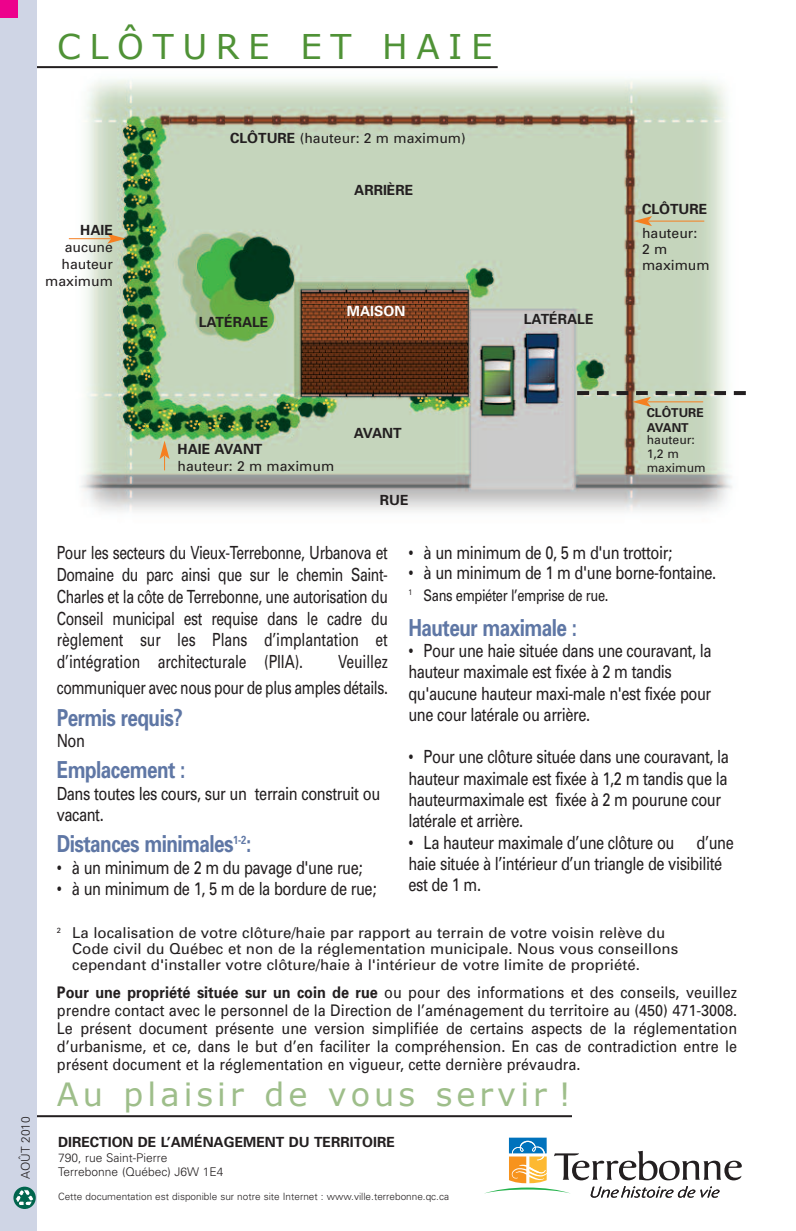
<style>
.page{position:relative;width:796px;height:1231px;background:#fff}
.page>*{position:absolute;margin:0;border:0;box-sizing:border-box;transform-origin:0 0}
.t1{font:34px "Verdana";letter-spacing:.255em;color:#4f9236}
.t2{font:32px "Verdana";letter-spacing:.125em;color:#9ebe8a}
.t3{font:700 23.4px "Univers";letter-spacing:-.03em;color:#5f77a5;scale:.81 1}
.t4{font:18.2px/21.4px "Univers";letter-spacing:-.03em;color:#231f20;scale:.81 1}
.t5{font:18.2px/21.8px "Univers";letter-spacing:-.03em;color:#231f20;text-align:justify;scale:.77 1}
.t6{font:16px/18px "Univers";color:#231f20;text-align:justify;scale:.9 1}
.t7{font:16px "Univers";letter-spacing:-.03em;color:#231f20;scale:.81 1}
.t8{font:15px/16px "Univers";color:#231f20}
.t9{font:700 14px "Univers";color:#231f20}
.t10{font:14px/16px "Univers";color:#231f20}
.t11{font:700 14px "Univers";color:#fff}
.t12{font:12.2px/14px "Univers";color:#231f20}
.t13{font:700 12.2px/14.6px "Univers";color:#231f20}
.t14{font:300 12px/14.4px "Univers";color:#231f20}
.t15{font:300 10px "Univers";color:#231f20}
.s1{font-weight:700}
</style>
<div class="page">
<img style="left:37px;top:68px;width:709px;height:444px">
<hr style="left:0;top:66px;width:498px;height:2px;background:#231f20">
<svg style="left:484px;top:1138px;width:258px;height:60px"></svg>
<hr style="left:37px;top:1115px;width:535px;height:2px;background:#231f20">
<hr style="left:69px;top:238px;width:42px;height:1px;background:#f57f21">
<svg style="left:107px;top:234px;width:19px;height:10px"></svg>
<hr style="left:648px;top:221px;width:56px;height:1px;background:#f57f21">
<svg style="left:633px;top:216px;width:19px;height:10px"></svg>
<svg style="left:160px;top:441px;width:10px;height:29px"></svg>
<svg style="left:589px;top:391px;width:145px;height:16px;background:#b4b49f"></svg>
<hr style="left:577px;top:391px;width:12px;height:4px;background:#231f20">
<svg style="left:734px;top:391px;width:12px;height:4px"></svg>
<div style="left:0;top:0;width:37px;height:1231px;background:#cfd5e5"></div>
<div style="left:13px;top:1187px;width:23px;height:22px;background:#00654d;border-radius:50%"></div>
<svg style="left:15px;top:1189px;width:21px;height:20px"></svg>
<div style="left:0;top:0;width:18px;height:18px;background:#ed028c"></div>
<h1 class="t1" style="left:57px;top:24px;width:437px">CLÔTURE ET HAIE</h1>
<p class="t10" style="left:230px;top:131px;width:237px"><span class="s1">CLÔTURE</span> (hauteur: 2 m maximum)</p>
<p class="t9" style="left:80px;top:225px;width:34px">HAIE</p>
<p class="t10" style="left:45px;top:240px;width:69px;line-height:16.8px;text-align:right">aucune hauteur maximum</p>
<p class="t9" style="left:199px;top:316px;width:71px">LATÉRALE</p>
<p class="t9" style="left:354px;top:185px;width:61px">ARRIÈRE</p>
<p class="t11" style="left:347px;top:306px;width:60px">MAISON</p>
<p class="t9" style="left:524px;top:314px;width:71px">LATÉRALE</p>
<p class="t9" style="left:642px;top:204px;width:67px">CLÔTURE</p>
<p class="t10" style="left:642px;top:227px;width:69px">hauteur:<br>2 m maximum</p>
<p class="t14" style="left:20px;top:1179px;width:65px;rotate:-90deg">AOÛT 2010</p>
<p class="t9" style="left:177px;top:444px;width:86px">HAIE AVANT</p>
<p class="t10" style="left:177px;top:459px;width:158px">hauteur: 2 m maximum</p>
<p class="t9" style="left:354px;top:428px;width:49px">AVANT</p>
<p class="t9" style="left:380px;top:495px;width:30px">RUE</p>
<p class="t13" style="left:647px;top:407px;width:59px">CLÔTURE<br>AVANT</p>
<p class="t12" style="left:647px;top:434px;width:61px">hauteur:<br>1,2 m maximum</p>
<p class="t5" style="left:57px;top:544px;width:431px">Pour les secteurs du Vieux-Terrebonne, Urbanova et Domaine du parc ainsi que sur le chemin Saint-Charles et la côte de Terrebonne, une autorisation du Conseil municipal est requise dans le cadre du règlement sur les Plans d’implantation et d’intégration architecturale (PIIA).</p>
<p class="t4" style="left:408px;top:544px;width:327px">• à un minimum de 0, 5 m d'un trottoir;</p>
<p class="t4" style="left:408px;top:564px;width:382px">• à un minimum de 1 m d'une borne-fontaine.</p>
<p class="t7" style="left:408px;top:589px;width:248px"><sup>1</sup> Sans empiéter l’emprise de rue.</p>
<p class="t3" style="left:408px;top:619px;width:210px">Hauteur maximale :</p>
<p class="t4" style="left:408px;top:641px;width:376px">• Pour une haie située dans une couravant, la hauteur maximale est fixée à 2 m tandis qu'aucune hauteur maxi-male n'est fixée pour une cour latérale ou arrière.</p>
<p class="t4" style="left:408px;top:748px;width:397px">• Pour une clôture située dans une couravant, la hauteur maximale est fixée à 1,2 m tandis que la hauteurmaximale est fixée à 2 m pourune cour latérale et arrière.</p>
<p class="t4" style="left:408px;top:833px;width:403px">• La hauteur maximale d’une clôture ou d’une haie située à l’intérieur d’un triangle de visibilité est de 1 m.</p>
<p class="t8" style="left:72px;top:926px;width:607px;text-indent:-15px"><sup>2</sup> La localisation de votre clôture/haie par rapport au terrain de votre voisin relève du<br>Code civil du Québec et non de la réglementation municipale. Nous vous conseillons cependant d'installer votre clôture/haie à l'intérieur de votre limite de propriété.</p>
<p class="t5" style="left:57px;top:650px;width:431px;line-height:25.6px;text-align:right">Veuillez<br>communiquer avec nous pour de plus amples détails.</p>
<p class="t3" style="left:57px;top:709px;width:157px">Permis requis?</p>
<p class="t4" style="left:57px;top:731px;width:37px">Non</p>
<p class="t3" style="left:57px;top:761px;width:160px">Emplacement :</p>
<p class="t4" style="left:57px;top:784px;width:401px">Dans toutes les cours, sur un terrain construit ou vacant.</p>
<p class="t3" style="left:57px;top:835px;width:242px">Distances minimales<sup>1-2</sup>:</p>
<p class="t4" style="left:57px;top:858px;width:379px">• à un minimum de 2 m du pavage d'une rue;</p>
<p class="t4" style="left:57px;top:879px;width:396px">• à un minimum de 1, 5 m de la bordure de rue;</p>
<p class="t6" style="left:57px;top:985px;width:757px"><span class="s1">Pour une propriété située sur un coin de rue</span> ou pour des informations et des conseils, veuillez prendre contact avec le personnel de la Direction de l’aménagement du territoire au (450) 471-3008.<br>Le présent document présente une version simplifiée de certains aspects de la réglementation d’urbanisme, et ce, dans le but d’en faciliter la compréhension. En cas de contradiction entre le présent document et la réglementation en vigueur, cette dernière prévaudra.</p>
<h2 class="t2" style="left:57px;top:1074px;width:515px">Au plaisir de vous servir !</h2>
<p class="t9" style="left:58px;top:1136px;width:338px">DIRECTION DE L’AMÉNAGEMENT DU TERRITOIRE</p>
<p class="t14" style="left:58px;top:1151px;width:167px">790, rue Saint-Pierre<br>Terrebonne (Québec) J6W 1E4</p>
<p class="t15" style="left:58px;top:1193px;width:392px">Cette documentation est disponible sur notre site Internet : www.ville.terrebonne.qc.ca</p>
</div>
